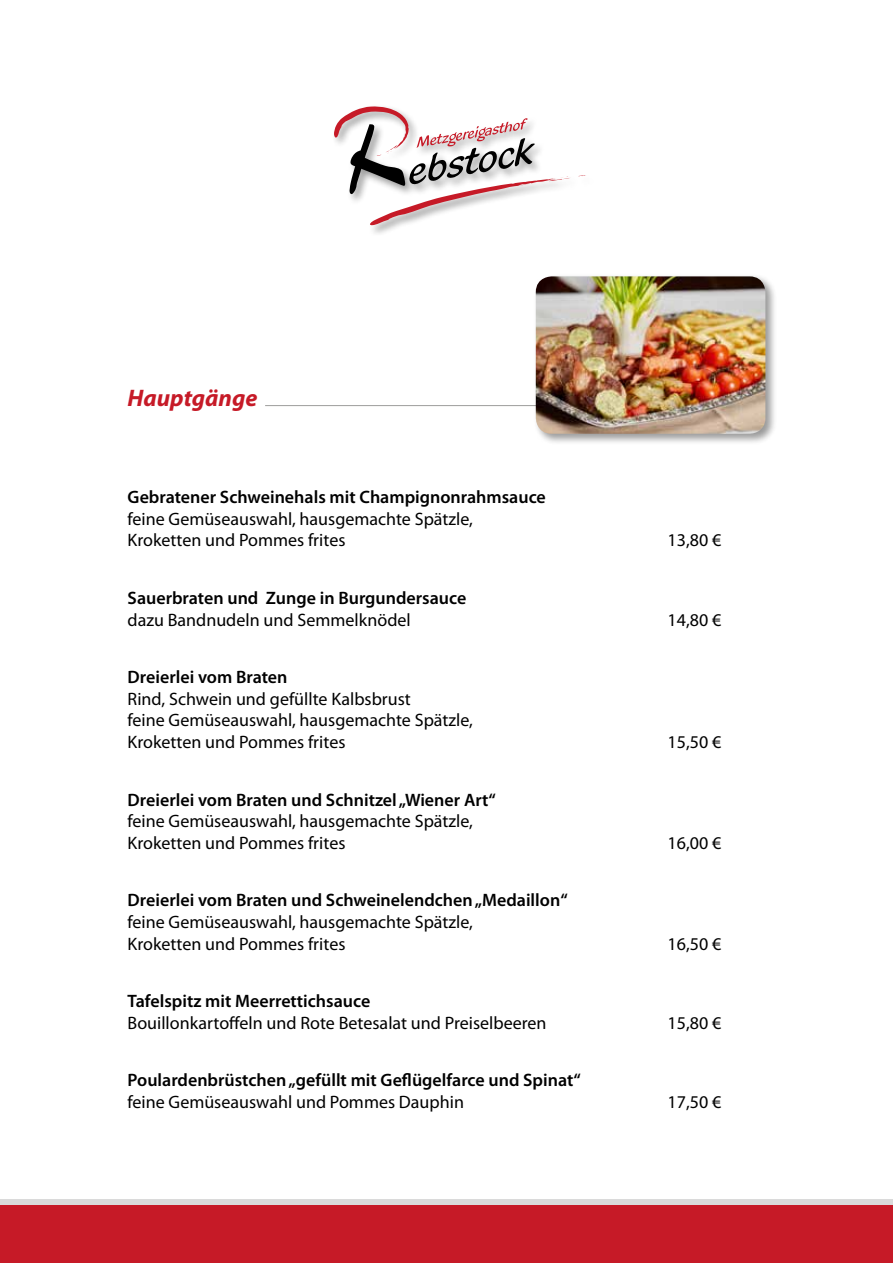
<style>
.page{position:relative;width:893px;height:1263px;background:#fff}
.page>*{position:absolute;margin:0;border:0;box-sizing:border-box;transform-origin:0 0}
.t1{font:italic 700 24px "Myriad Pro";color:#c61a27}
.t2{font:18px/21.6px "Myriad Pro";color:#000}
.t3{font:600 18px "Myriad Pro";color:#000}
</style>
<div class="page">
<svg style="left:334px;top:106px;width:236px;height:119px"></svg>
<div style="left:0;top:1199px;width:893px;height:13px;background:#dadada"></div>
<div style="left:0;top:1205px;width:893px;height:58px;background:#c61a27"></div>
<hr style="left:265px;top:405px;width:289px;height:1px;background:#9d9d9c">
<div style="left:533px;top:274px;width:244px;height:171px;background:#000;opacity:.4"></div>
<img style="left:536px;top:276px;width:229px;height:158px">
<h1 class="t1" style="left:128px;top:382px;width:132px">Hauptgänge</h1>
<p class="t3" style="left:128px;top:486px;width:420px">Gebratener Schweinehals mit Champignonrahmsauce</p>
<p class="t2" style="left:128px;top:508px;width:347px">feine Gemüseauswahl, hausgemachte Spätzle,<br>Kroketten und Pommes frites</p>
<p class="t2" style="left:668px;top:529px;width:55px">13,80 €</p>
<p class="t3" style="left:128px;top:586px;width:340px">Sauerbraten und Zunge in Burgundersauce</p>
<p class="t2" style="left:128px;top:608px;width:285px">dazu Bandnudeln und Semmelknödel</p>
<p class="t2" style="left:668px;top:608px;width:55px">14,80 €</p>
<p class="t3" style="left:128px;top:666px;width:161px">Dreierlei vom Braten</p>
<p class="t2" style="left:128px;top:688px;width:347px">Rind, Schwein und gefüllte Kalbsbrust<br>feine Gemüseauswahl, hausgemachte Spätzle,<br>Kroketten und Pommes frites</p>
<p class="t3" style="left:128px;top:788px;width:370px">Dreierlei vom Braten und Schnitzel „Wiener Art“</p>
<p class="t2" style="left:128px;top:810px;width:347px">feine Gemüseauswahl, hausgemachte Spätzle,<br>Kroketten und Pommes frites</p>
<p class="t3" style="left:128px;top:889px;width:442px">Dreierlei vom Braten und Schweinelendchen „Medaillon“</p>
<p class="t2" style="left:128px;top:911px;width:347px">feine Gemüseauswahl, hausgemachte Spätzle,<br>Kroketten und Pommes frites</p>
<p class="t2" style="left:668px;top:731px;width:55px">15,50 €</p>
<p class="t2" style="left:668px;top:832px;width:55px">16,00 €</p>
<p class="t2" style="left:668px;top:932px;width:55px">16,50 €</p>
<p class="t3" style="left:128px;top:990px;width:244px">Tafelspitz mit Meerrettichsauce</p>
<p class="t2" style="left:128px;top:1012px;width:420px">Bouillonkartoffeln und Rote Betesalat und Preiselbeeren</p>
<p class="t2" style="left:668px;top:1012px;width:55px">15,80 €</p>
<p class="t3" style="left:128px;top:1069px;width:455px">Poulardenbrüstchen „gefüllt mit Geflügelfarce und Spinat“</p>
<p class="t2" style="left:128px;top:1091px;width:338px">feine Gemüseauswahl und Pommes Dauphin</p>
<p class="t2" style="left:668px;top:1091px;width:55px">17,50 €</p>
</div>
